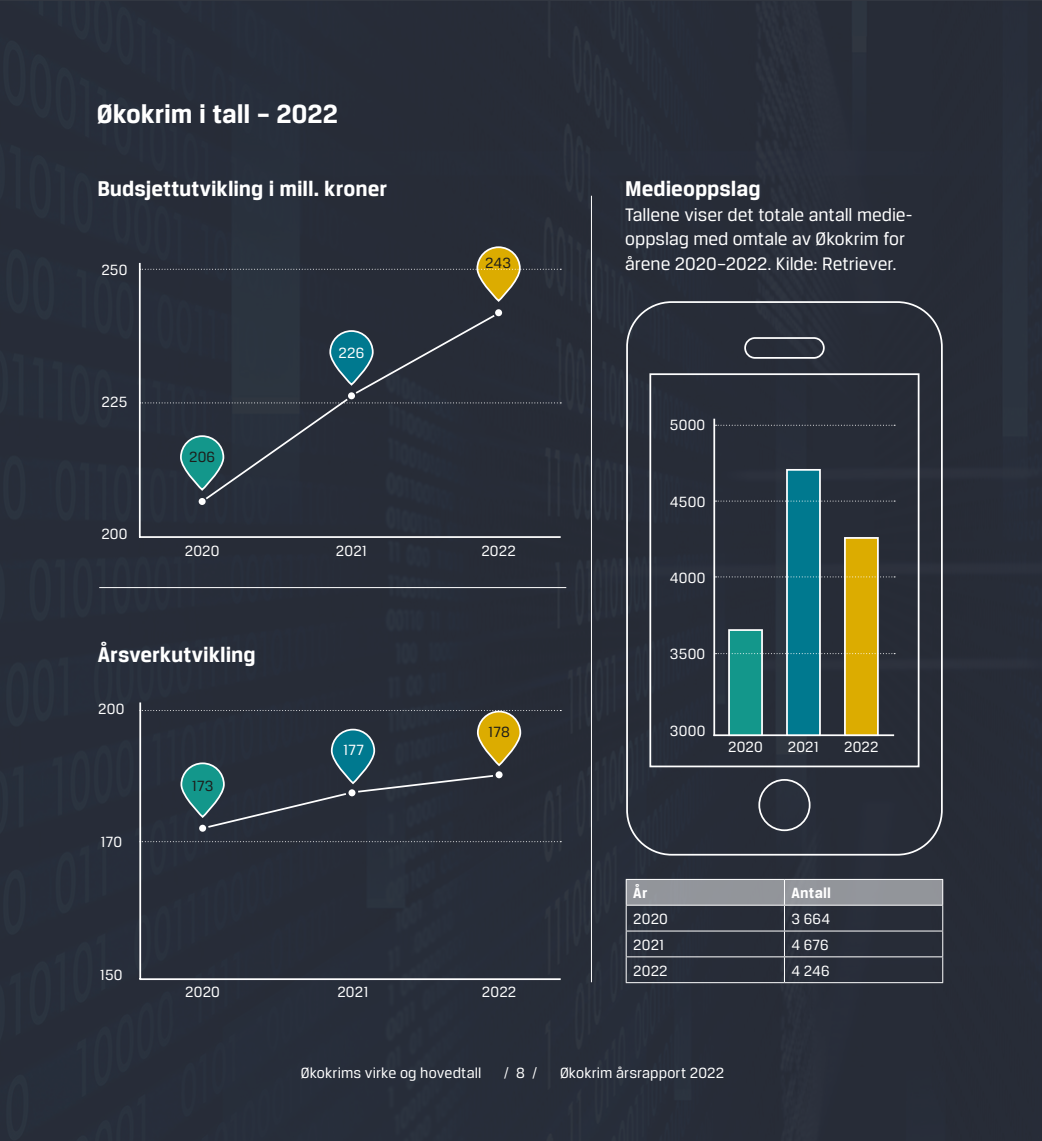
<style>
.page{position:relative;width:1042px;height:1141px;background:#282d37}
.page>*{position:absolute;margin:0;border:0;box-sizing:border-box;transform-origin:0 0}
.Overskrift_2_Hvit{font:700 28px "Breuer Text";color:#fff}
.Overskrift_3_Hvit{font:700 22.75px "Breuer Text";color:#fff}
.Normal_Hvit{font:19.25px/24.5px "Breuer Text";color:#fff}
.Grafetekst{font:15.75px "Breuer Text";letter-spacing:.01em;color:#fff}
.t1{font:15.75px "Breuer Text";letter-spacing:.015em;color:#1d1d1b}
.Grafetekst-2{font:700 15.75px "Breuer Text";letter-spacing:.015em;color:#fff}
</style>
<div class="page">
<svg style="left:477px;top:247px;width:43px;height:54px;fill:#dcac00"></svg>
<div style="left:476px;top:246px;width:45px;height:56px;border:2px solid #fff;border-radius:21px"></div>
<hr style="left:139px;top:263px;width:2px;height:274px;background:#fff">
<hr style="left:139px;top:536px;width:422px;height:2px;background:#fff">
<div style="left:199px;top:498px;width:7px;height:7px;background:#fff;border-radius:50%"></div>
<div style="left:495px;top:309px;width:7px;height:7px;background:#fff;border-radius:50%"></div>
<svg style="left:204px;top:313px;width:292px;height:188px"></svg>
<svg style="left:181px;top:436px;width:42px;height:54px;fill:#13978b"></svg>
<div style="left:180px;top:435px;width:44px;height:56px;border:2px solid #fff;border-radius:21px"></div>
<svg style="left:330px;top:331px;width:43px;height:54px;fill:#00798f"></svg>
<div style="left:329px;top:330px;width:45px;height:55px;border:2px solid #fff;border-radius:21px"></div>
<svg style="left:140px;top:269px;width:421px;height:1px"></svg>
<svg style="left:140px;top:402px;width:421px;height:1px"></svg>
<hr style="left:139px;top:702px;width:2px;height:277px;background:#fff">
<hr style="left:139px;top:978px;width:422px;height:2px;background:#fff">
<div style="left:199px;top:825px;width:7px;height:7px;background:#fff;border-radius:50%"></div>
<div style="left:495px;top:771px;width:7px;height:7px;background:#fff;border-radius:50%"></div>
<svg style="left:206px;top:775px;width:287px;height:54px"></svg>
<svg style="left:181px;top:763px;width:43px;height:54px;fill:#13978b"></svg>
<div style="left:180px;top:762px;width:45px;height:56px;border:2px solid #fff;border-radius:21px"></div>
<svg style="left:332px;top:730px;width:42px;height:53px;fill:#00798f"></svg>
<div style="left:331px;top:729px;width:44px;height:55px;border:2px solid #fff;border-radius:21px"></div>
<svg style="left:478px;top:712px;width:42px;height:53px;fill:#dcac00"></svg>
<div style="left:477px;top:711px;width:44px;height:55px;border:2px solid #fff;border-radius:21px"></div>
<svg style="left:141px;top:710px;width:420px;height:1px"></svg>
<svg style="left:141px;top:841px;width:420px;height:1px"></svg>
<hr style="left:591px;top:196px;width:1px;height:786px;background:#fff">
<hr style="left:99px;top:587px;width:467px;height:1px;background:#fff">
<div style="left:626px;top:879px;width:317px;height:26px;background:#92959a"></div>
<hr style="left:626px;top:879px;width:158px;height:1px;background:#fff">
<hr style="left:784px;top:879px;width:159px;height:1px;background:#fff">
<hr style="left:626px;top:905px;width:158px;height:1px;background:#fff">
<hr style="left:784px;top:905px;width:159px;height:1px;background:#fff">
<hr style="left:626px;top:931px;width:158px;height:1px;background:#fff">
<hr style="left:784px;top:931px;width:159px;height:1px;background:#fff">
<hr style="left:626px;top:956px;width:158px;height:1px;background:#fff">
<svg style="left:626px;top:880px;width:1px;height:102px"></svg>
<hr style="left:784px;top:956px;width:159px;height:1px;background:#fff">
<svg style="left:784px;top:880px;width:1px;height:102px"></svg>
<svg style="left:942px;top:880px;width:1px;height:102px"></svg>
<hr style="left:626px;top:982px;width:158px;height:1px;background:#fff">
<hr style="left:784px;top:982px;width:159px;height:1px;background:#fff">
<svg style="left:626px;top:301px;width:317px;height:555px"></svg>
<hr style="left:713px;top:419px;width:2px;height:317px;background:#fff">
<hr style="left:713px;top:734px;width:181px;height:2px;background:#fff">
<div style="left:844px;top:537px;width:35px;height:199px;background:#dcac00;border:2px solid #fff"></div>
<div style="left:786px;top:469px;width:35px;height:267px;background:#00798f;border:2px solid #fff"></div>
<div style="left:728px;top:629px;width:35px;height:107px;background:#13978b;border:2px solid #fff"></div>
<svg style="left:715px;top:653px;width:180px;height:1px"></svg>
<svg style="left:715px;top:576px;width:180px;height:1px"></svg>
<svg style="left:715px;top:501px;width:180px;height:1px"></svg>
<svg style="left:715px;top:425px;width:180px;height:1px"></svg>
<p class="Overskrift_2_Hvit" style="left:97px;top:97px;width:242px">Økokrim i tall – 2022</p>
<p class="Overskrift_3_Hvit" style="left:97px;top:176px;width:291px">Budsjettutvikling i mill. kroner</p>
<p class="Grafetekst" style="left:101px;top:262px;width:28px">250</p>
<p class="Grafetekst" style="left:102px;top:393px;width:27px">225</p>
<p class="Grafetekst" style="left:101px;top:525px;width:28px">200</p>
<p class="t1" style="left:189px;top:448px;width:28px">206</p>
<p class="Grafetekst" style="left:185px;top:542px;width:36px">2020</p>
<p class="Overskrift_3_Hvit" style="left:98px;top:641px;width:159px">Årsverkutvikling</p>
<p class="Grafetekst" style="left:98px;top:700px;width:28px">200</p>
<p class="Grafetekst" style="left:100px;top:833px;width:23px">170</p>
<p class="Grafetekst" style="left:100px;top:966px;width:24px">150</p>
<p class="t1" style="left:192px;top:778px;width:23px">173</p>
<p class="Grafetekst" style="left:339px;top:344px;width:27px">226</p>
<p class="Grafetekst" style="left:336px;top:542px;width:33px">2021</p>
<p class="Grafetekst" style="left:343px;top:741px;width:22px">177</p>
<p class="t1" style="left:485px;top:254px;width:28px">243</p>
<p class="Grafetekst" style="left:481px;top:542px;width:36px">2022</p>
<p class="t1" style="left:488px;top:723px;width:23px">178</p>
<p class="Grafetekst" style="left:185px;top:984px;width:36px">2020</p>
<p class="Grafetekst" style="left:337px;top:984px;width:33px">2021</p>
<p class="Grafetekst" style="left:482px;top:984px;width:36px">2022</p>
<p class="Overskrift_3_Hvit" style="left:625px;top:176px;width:137px">Medieoppslag</p>
<p class="Normal_Hvit" style="left:625px;top:202px;width:289px">Tallene viser det totale antall medie&shy;oppslag med omtale av Økokrim for årene 2020–2022. Kilde: Retriever.</p>
<p class="Grafetekst" style="left:670px;top:417px;width:37px">5000</p>
<p class="Grafetekst" style="left:670px;top:493px;width:37px">4500</p>
<p class="Grafetekst" style="left:670px;top:569px;width:37px">4000</p>
<p class="Grafetekst" style="left:670px;top:645px;width:37px">3500</p>
<p class="Grafetekst" style="left:670px;top:722px;width:37px">3000</p>
<p class="Grafetekst" style="left:728px;top:738px;width:36px">2020</p>
<p class="Grafetekst" style="left:788px;top:738px;width:33px">2021</p>
<p class="Grafetekst" style="left:844px;top:738px;width:36px">2022</p>
<p class="Grafetekst-2" style="left:633px;top:884px;width:16px">År</p>
<p class="Grafetekst-2" style="left:791px;top:884px;width:41px">Antall</p>
<p class="Grafetekst" style="left:633px;top:910px;width:36px">2020</p>
<p class="Grafetekst" style="left:791px;top:910px;width:40px">3 664</p>
<p class="Grafetekst" style="left:633px;top:936px;width:33px">2021</p>
<p class="Grafetekst" style="left:791px;top:936px;width:39px">4 676</p>
<p class="Grafetekst" style="left:633px;top:962px;width:36px">2022</p>
<p class="Grafetekst" style="left:791px;top:962px;width:40px">4 246</p>
<p class="Grafetekst" style="left:301px;top:1064px;width:182px">Økokrims virke og hovedtall</p>
<p class="Grafetekst" style="left:504px;top:1064px;width:35px">/ 8 /</p>
<p class="Grafetekst" style="left:560px;top:1064px;width:166px">Økokrim årsrapport 2022</p>
</div>
